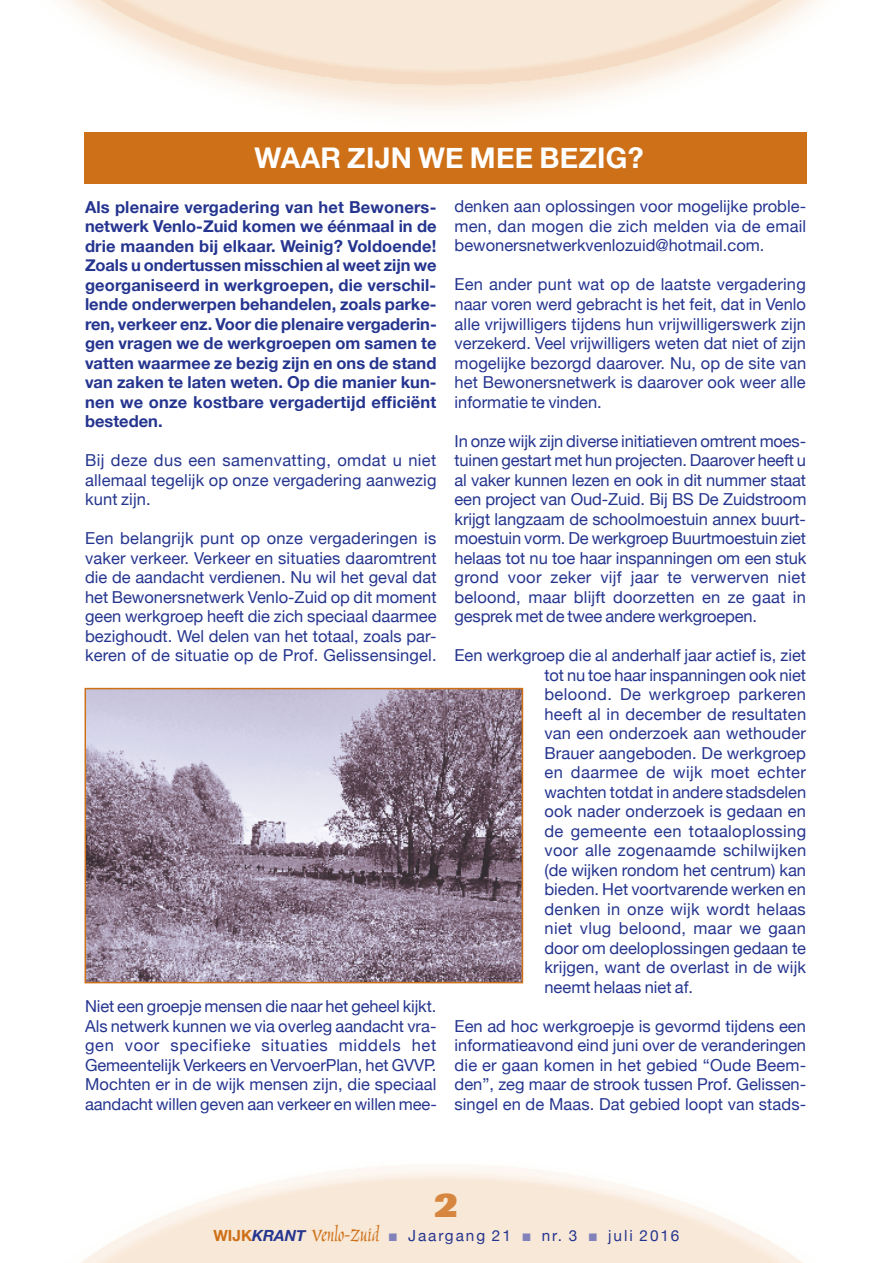
<style>
.page{position:relative;width:893px;height:1263px;background:#fff}
.page>*{position:absolute;margin:0;border:0;box-sizing:border-box;transform-origin:0 0}
.t1{font:800 36px "Imago";color:#d7863f}
.t2{font:700 28.5px "Helvetica Neue";letter-spacing:.01em;color:#fff}
.t3{font:24.3px "Marigold";color:#ce7018}
.t4{font:16.5px/19.5px "Helvetica Neue";letter-spacing:.005em;color:#25358f;text-align:justify}
.t5{font:700 16.5px/19.5px "Helvetica Neue";letter-spacing:.01em;color:#25358f;text-align:justify}
.t6{font:15.3px "Helvetica Neue";letter-spacing:.125em;color:#25358f}
.s1{font-family:"Helvetica Neue";font-weight:700;font-size:15.3px}
.s2{font-family:"Helvetica Neue";font-weight:700;font-style:italic;font-size:15.3px;color:#25358f}
.s3{color:#8282bb}
</style>
<div class="page">
<div style="left:85px;top:133px;width:722px;height:51px;background:#ce7018"></div>
<img style="left:88px;top:691px;width:432px;height:289px">
<div style="left:85px;top:688px;width:438px;height:295px;border:2px solid #ce7018"></div>
<h2 class="t2" style="left:254px;top:136px;width:391px">WAAR ZIJN WE MEE BEZIG?</h2>
<p class="t5" style="left:85px;top:198px;width:353px">Als plenaire vergadering van het Bewoners&shy;netwerk Venlo-Zuid komen we éénmaal in de drie maanden bij elkaar. Weinig? Voldoende!<br>Zoals u ondertussen misschien al weet zijn we georganiseerd in werkgroepen, die verschil&shy;lende onderwerpen behandelen, zoals parke&shy;ren, verkeer enz. Voor die plenaire vergaderin&shy;gen vragen we de werkgroepen om samen te vatten waarmee ze bezig zijn en ons de stand van zaken te laten weten. Op die manier kun&shy;nen we onze kostbare vergadertijd efficiënt besteden.</p>
<p class="t4" style="left:85px;top:452px;width:353px">Bij deze dus een samenvatting, omdat u niet allemaal tegelijk op onze vergadering aanwezig kunt zijn.</p>
<p class="t4" style="left:85px;top:530px;width:353px">Een belangrijk punt op onze vergaderingen is vaker verkeer. Verkeer en situaties daaromtrent die de aandacht verdienen. Nu wil het geval dat het Bewonersnetwerk Venlo-Zuid op dit moment geen werkgroep heeft die zich speciaal daarmee bezighoudt. Wel delen van het totaal, zoals par&shy;keren of de situatie op de Prof. Gelissensingel.</p>
<p class="t4" style="left:455px;top:198px;width:353px">denken aan oplossingen voor mogelijke proble&shy;men, dan mogen die zich melden via de email bewonersnetwerkvenlozuid@hotmail.com.</p>
<p class="t4" style="left:455px;top:276px;width:353px">Een ander punt wat op de laatste vergadering naar voren werd gebracht is het feit, dat in Venlo alle vrijwilligers tijdens hun vrijwilligerswerk zijn verzekerd. Veel vrijwilligers weten dat niet of zijn mogelijke bezorgd daarover. Nu, op de site van het Bewonersnetwerk is daarover ook weer alle informatie te vinden.</p>
<p class="t4" style="left:455px;top:432px;width:353px">In onze wijk zijn diverse initiatieven omtrent moes&shy;tuinen gestart met hun projecten. Daarover heeft u al vaker kunnen lezen en ook in dit nummer staat een project van Oud-Zuid. Bij BS De Zuidstroom krijgt langzaam de schoolmoestuin annex buurt&shy;moestuin vorm. De werkgroep Buurtmoestuin ziet helaas tot nu toe haar inspanningen om een stuk grond voor zeker vijf jaar te verwerven niet beloond, maar blijft doorzetten en ze gaat in gesprek met de twee andere werkgroepen.</p>
<p class="t4" style="left:544px;top:646px;width:263px;text-indent:-90px">Een werkgroep die al anderhalf jaar actief is, ziet tot nu toe haar inspanningen ook niet beloond. De werkgroep parkeren heeft al in december de resultaten van een onderzoek aan wethouder Brauer aangeboden. De werkgroep en daarmee de wijk moet echter wachten totdat in andere stadsdelen ook nader onderzoek is gedaan en de gemeente een totaaloplossing voor alle zogenaamde schilwijken (de wijken rondom het centrum) kan bieden. Het voortvarende werken en denken in onze wijk wordt helaas niet vlug beloond, maar we gaan door om deeloplossingen gedaan te krijgen, want de overlast in de wijk neemt helaas niet af.</p>
<p class="t4" style="left:455px;top:1017px;width:353px">Een ad hoc werkgroepje is gevormd tijdens een informatieavond eind juni over de veranderingen die er gaan komen in het gebied “Oude Beem&shy;den”, zeg maar de strook tussen Prof. Gelissen&shy;singel en de Maas. Dat gebied loopt van stads-</p>
<p class="t4" style="left:85px;top:998px;width:353px">Niet een groepje mensen die naar het geheel kijkt.<br>Als netwerk kunnen we via overleg aandacht vra&shy;gen voor specifieke situaties middels het Gemeentelijk Verkeers en VervoerPlan, het GVVP.<br>Mochten er in de wijk mensen zijn, die speciaal aandacht willen geven aan verkeer en willen mee-</p>
<h1 class="t1" style="left:435px;top:1182px;width:25px">2</h1>
<h3 class="t3" style="left:213px;top:1220px;width:167px"><span class="s1">WIJK</span><span class="s2">KRANT</span> Venlo-Zuid</h3>
<p class="t6" style="left:389px;top:1224px;width:292px"><span class="s3">■</span> Jaargang 21 <span class="s3">■</span> nr. 3 <span class="s3">■</span> juli 2016</p>
</div>
